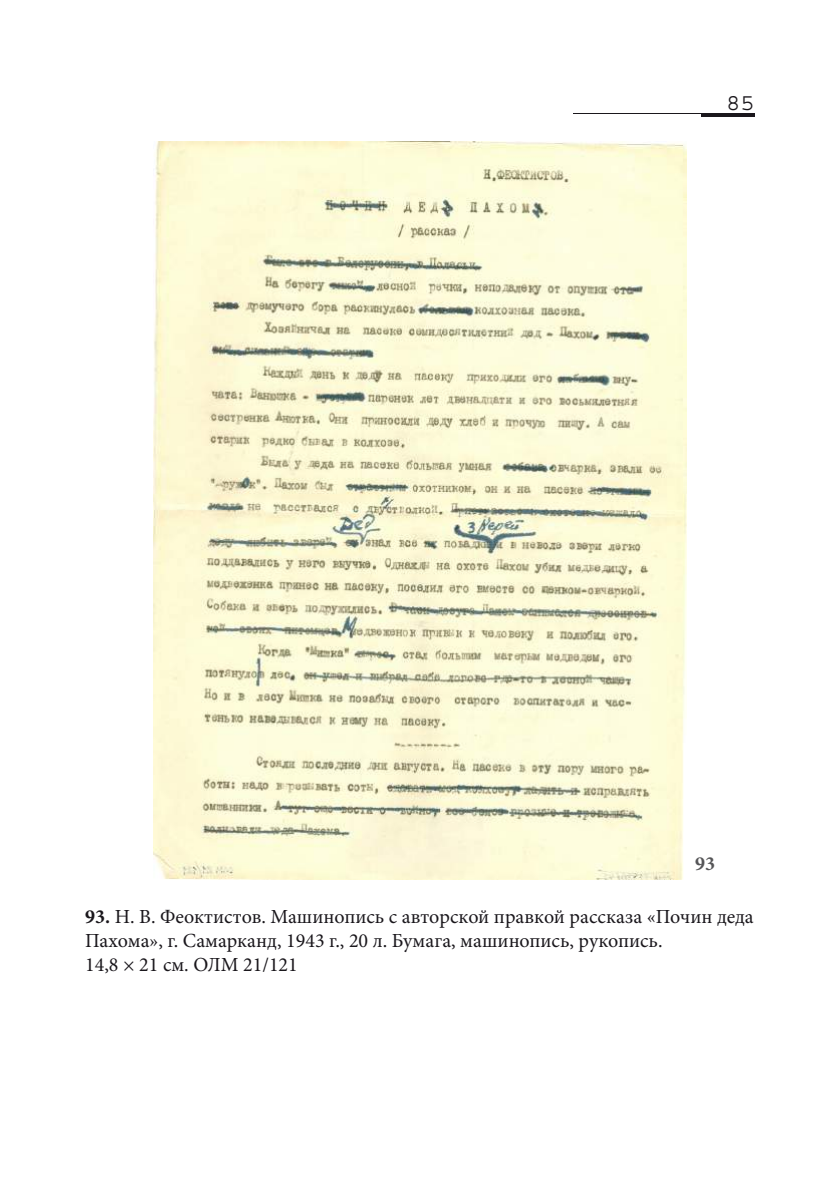
<style>
.page{position:relative;width:840px;height:1191px;background:#fff}
.page>*{position:absolute;margin:0;border:0;box-sizing:border-box;transform-origin:0 0}
.t1{font:24px "Courier Std";color:#1a171c}
.t2{font:20px/24px "Minion Pro";color:#1a171c}
.t3{font:700 20px "Minion Pro";color:#565658}
.s1{font-weight:700}
</style>
<div class="page">
<hr style="left:573px;top:113px;width:181px;height:4px;background:#1a171c">
<div style="left:561px;top:114px;width:139px;height:8px;background:#fff"></div>
<img style="left:153px;top:142px;width:532px;height:737px">
<p class="t1" style="left:725px;top:89px;width:13px">85</p>
<p class="t3" style="left:694px;top:849px;width:21px">93</p>
<p class="t2" style="left:85px;top:905px;width:669px"><span class="s1">93.</span> Н. В. Феоктистов. Машинопись с авторской правкой рассказа «Почин деда<br>Пахома», г. Самарканд, 1943 г., 20 л. Бумага, машинопись, рукопись.<br>14,8 × 21 см. ОЛМ 21/121</p>
</div>
